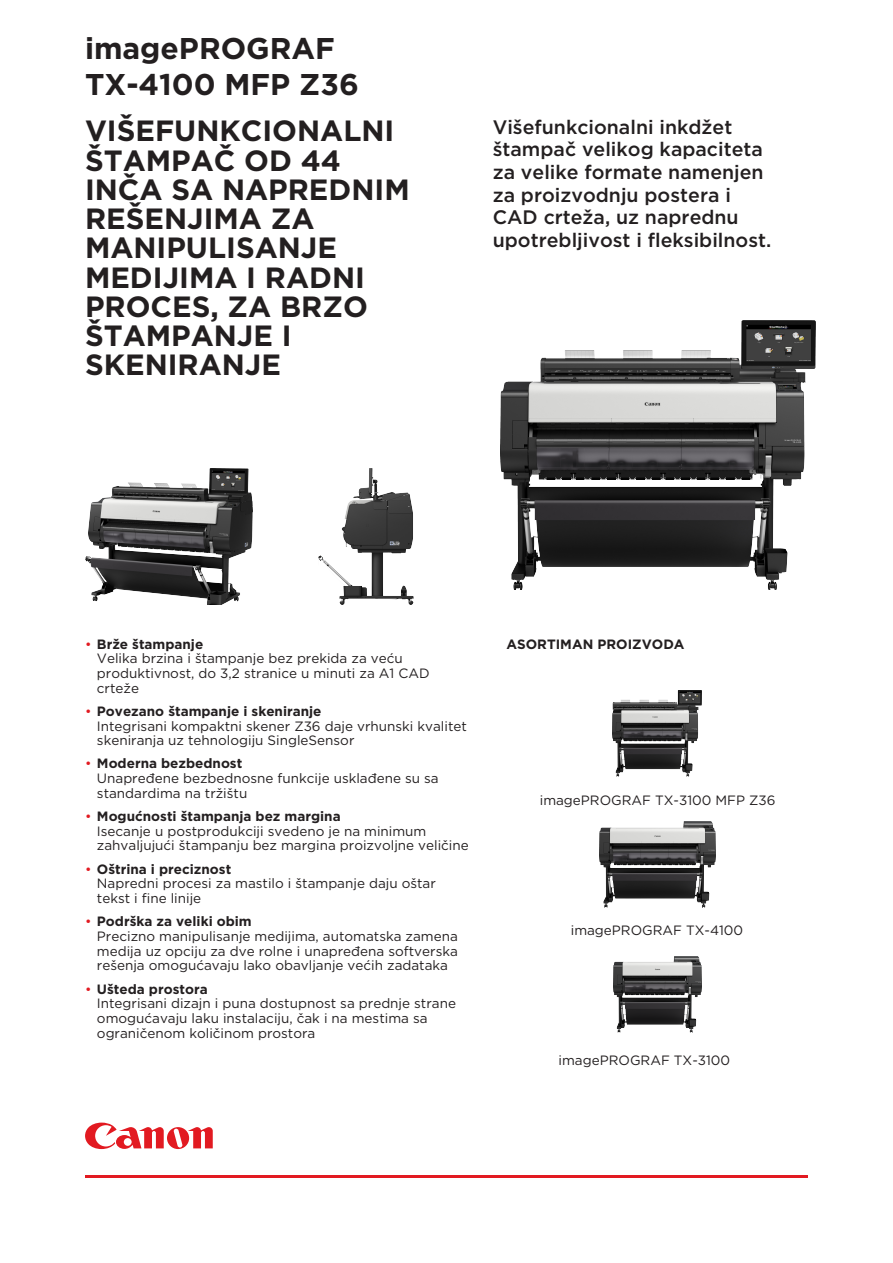
<style>
.page{position:relative;width:893px;height:1263px;background:#fff}
.page>*{position:absolute;margin:0;border:0;box-sizing:border-box;transform-origin:0 0}
.t1{font:700 30px/36px "Gotham";color:#231f20}
.COVER_HEADER_LARGE{font:700 29.25px/29.2px "Gotham";color:#231f20}
.INTRO{font:500 19.5px/22.6px "Gotham";color:#231f20}
.BODY{font:13.5px/14.7px "Gotham";color:#231f20}
.SUBHEAD{font:700 13.5px "Gotham";color:#231f20}
.s1{color:#e21a21}
.s2{font-weight:700}
</style>
<div class="page">
<svg style="left:85px;top:1122px;width:128px;height:28px"></svg>
<hr style="left:85px;top:1175px;width:723px;height:3px;background:#e21a21">
<img style="left:613px;top:690px;width:88px;height:87px">
<img style="left:500px;top:320px;width:315px;height:269px">
<img style="left:85px;top:468px;width:168px;height:137px">
<img style="left:600px;top:821px;width:116px;height:86px">
<img style="left:614px;top:957px;width:88px;height:75px">
<img style="left:319px;top:468px;width:95px;height:137px">
<p class="t1" style="left:85px;top:30px;width:275px">imagePROGRAF<br>TX-4100 MFP Z36</p>
<p class="COVER_HEADER_LARGE" style="left:85px;top:116px;width:326px">VIŠEFUNKCIONALNI<br>ŠTAMPAČ OD 44<br>INČA SA NAPREDNIM<br>REŠENJIMA ZA<br>MANIPULISANJE<br>MEDIJIMA I RADNI<br>PROCES, ZA BRZO<br>ŠTAMPANJE I<br>SKENIRANJE</p>
<p class="INTRO" style="left:493px;top:115px;width:280px">Višefunkcionalni inkdžet štampač velikog kapaciteta za velike formate namenjen za proizvodnju postera i<br>CAD crteža, uz naprednu upotrebljivost i fleksibilnost.</p>
<p class="BODY" style="left:97px;top:636px;width:334px;text-indent:-12px"><span class="s1">•</span> <span class="s2">Brže štampanje<br></span>Velika brzina i štampanje bez prekida za veću produktivnost, do 3,2 stranice u minuti za A1 CAD crteže</p>
<p class="BODY" style="left:97px;top:703px;width:371px;text-indent:-12px"><span class="s1">•</span> <span class="s2">Povezano štampanje i skeniranje<br></span>Integrisani kompaktni skener Z36 daje vrhunski kvalitet skeniranja uz tehnologiju SingleSensor</p>
<p class="BODY" style="left:97px;top:756px;width:343px;text-indent:-12px"><span class="s1">•</span> <span class="s2">Moderna bezbednost<br></span>Unapređene bezbednosne funkcije usklađene su sa standardima na tržištu</p>
<p class="BODY" style="left:97px;top:809px;width:373px;text-indent:-12px"><span class="s1">•</span> <span class="s2">Mogućnosti štampanja bez margina<br></span>Isecanje u postprodukciji svedeno je na minimum zahvaljujući štampanju bez margina proizvoljne veličine</p>
<p class="BODY" style="left:97px;top:861px;width:340px;text-indent:-12px"><span class="s1">•</span> <span class="s2">Oštrina i preciznost<br></span>Napredni procesi za mastilo i štampanje daju oštar tekst i fine linije</p>
<p class="BODY" style="left:97px;top:914px;width:362px;text-indent:-12px"><span class="s1">•</span> <span class="s2">Podrška za veliki obim<br></span>Precizno manipulisanje medijima, automatska zamena medija uz opciju za dve rolne i unapređena softverska rešenja omogućavaju lako obavljanje većih zadataka</p>
<p class="BODY" style="left:97px;top:981px;width:361px;text-indent:-12px"><span class="s1">•</span> <span class="s2">Ušteda prostora<br></span>Integrisani dizajn i puna dostupnost sa prednje strane omogućavaju laku instalaciju, čak i na mestima sa ograničenom količinom prostora</p>
<p class="SUBHEAD" style="left:506px;top:635px;width:180px">ASORTIMAN PROIZVODA</p>
<p class="BODY" style="left:540px;top:792px;width:237px">imagePROGRAF TX-3100 MFP Z36</p>
<p class="BODY" style="left:571px;top:922px;width:174px">imagePROGRAF TX-4100</p>
<p class="BODY" style="left:559px;top:1052px;width:173px">imagePROGRAF TX-3100</p>
</div>
